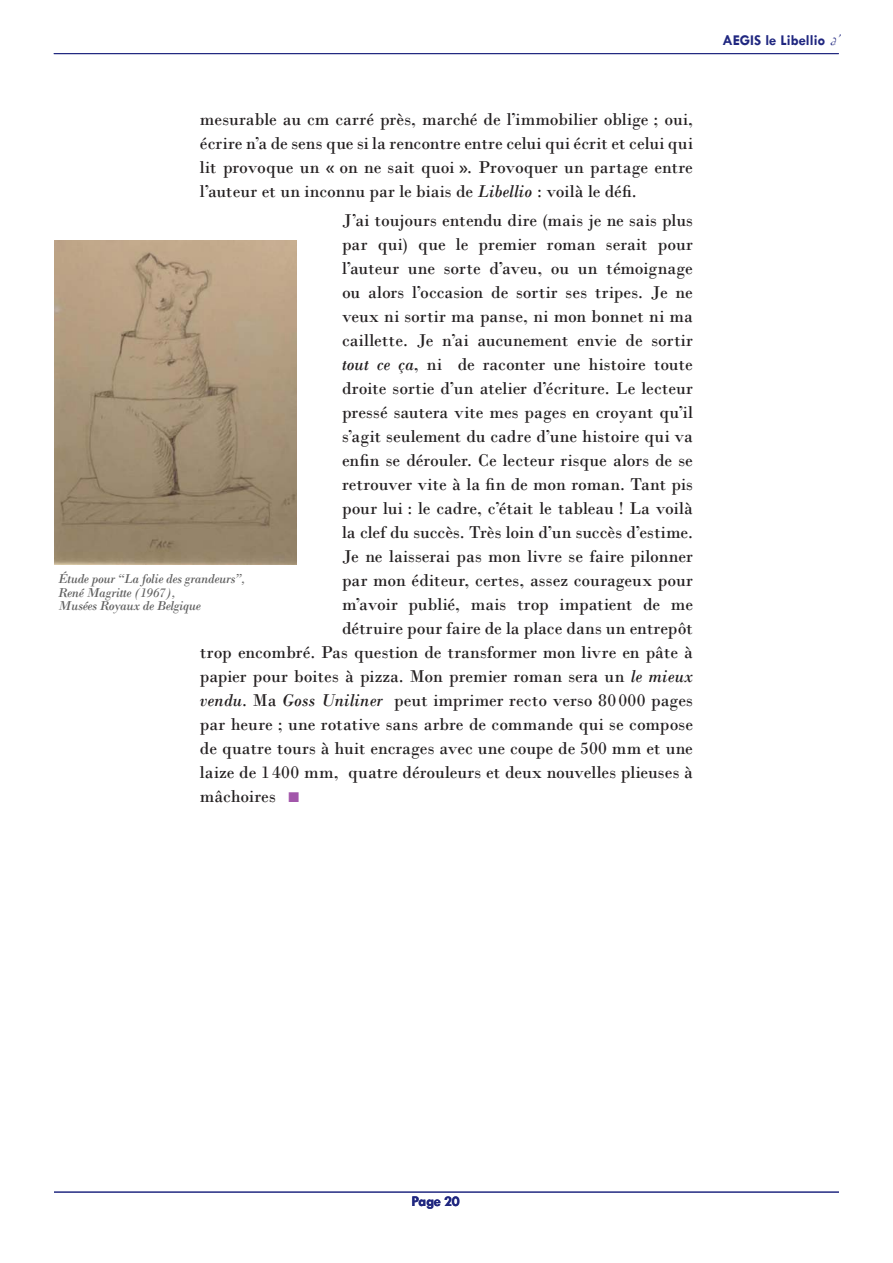
<style>
.page{position:relative;width:893px;height:1263px;background:#fff}
.page>*{position:absolute;margin:0;border:0;box-sizing:border-box;transform-origin:0 0}
.Article_-_Texte{font:18px/24px "Bodoni";color:#231f20;text-align:justify}
.t1{font:700 15px "Tw Cen";color:#202780}
.Article_-_Légendes_p{font:italic 13.5px/13.5px "Bodoni";letter-spacing:-.025em;color:#5f5f5f}
.s1{font-style:italic}
.s2{font-family:"French Script";font-weight:400;font-style:italic;font-size:16.5px}
</style>
<div class="page">
<hr style="left:54px;top:1192px;width:785px;height:1px;background:#202780">
<hr style="left:54px;top:53px;width:785px;height:1px;background:#202780">
<img style="left:54px;top:241px;width:243px;height:323px">
<p class="Article_-_Texte" style="left:200px;top:107px;width:494px">mesurable au cm carré près, marché de l’immobilier oblige ; oui, écrire n’a de sens que si la rencontre entre celui qui écrit et celui qui lit provoque un « on ne sait quoi ». Provoquer un partage entre l’auteur et un inconnu par le biais de <span class="s1">Libellio</span> : voilà le défi.</p>
<p class="Article_-_Texte" style="left:342px;top:208px;width:352px">J’ai toujours entendu dire (mais je ne sais plus</p>
<p class="Article_-_Texte" style="left:342px;top:232px;width:352px">par qui) que le premier roman serait pour</p>
<p class="Article_-_Texte" style="left:342px;top:256px;width:352px">l’auteur une sorte d’aveu, ou un témoignage</p>
<p class="Article_-_Texte" style="left:342px;top:280px;width:352px">ou alors l’occasion de sortir ses tripes. Je ne</p>
<p class="Article_-_Texte" style="left:342px;top:304px;width:352px">veux ni sortir ma panse, ni mon bonnet ni ma</p>
<p class="Article_-_Texte" style="left:342px;top:328px;width:352px">caillette. Je n’ai aucunement envie de sortir</p>
<p class="Article_-_Texte" style="left:342px;top:352px;width:352px"><span class="s1">tout ce ça</span>, ni de raconter une histoire toute</p>
<p class="Article_-_Texte" style="left:342px;top:376px;width:352px">droite sortie d’un atelier d’écriture. Le lecteur</p>
<p class="Article_-_Texte" style="left:342px;top:400px;width:352px">pressé sautera vite mes pages en croyant qu’il</p>
<p class="Article_-_Texte" style="left:342px;top:424px;width:352px">s’agit seulement du cadre d’une histoire qui va</p>
<p class="Article_-_Texte" style="left:342px;top:448px;width:352px">enfin se dérouler. Ce lecteur risque alors de se</p>
<p class="Article_-_Texte" style="left:342px;top:472px;width:352px">retrouver vite à la fin de mon roman. Tant pis</p>
<p class="Article_-_Texte" style="left:342px;top:496px;width:352px">pour lui : le cadre, c’était le tableau ! La voilà</p>
<p class="Article_-_Texte" style="left:342px;top:520px;width:352px">la clef du succès. Très loin d’un succès d’estime.</p>
<p class="Article_-_Texte" style="left:342px;top:544px;width:352px">Je ne laisserai pas mon livre se faire pilonner</p>
<p class="Article_-_Texte" style="left:342px;top:568px;width:352px">par mon éditeur, certes, assez courageux pour</p>
<p class="Article_-_Texte" style="left:342px;top:592px;width:352px">m’avoir publié, mais trop impatient de me</p>
<p class="Article_-_Texte" style="left:342px;top:616px;width:352px">détruire pour faire de la place dans un entrepôt</p>
<p class="Article_-_Texte" style="left:200px;top:640px;width:495px">trop encombré. Pas question de transformer mon livre en pâte à</p>
<p class="Article_-_Texte" style="left:200px;top:664px;width:494px">papier pour boites à pizza. Mon premier roman sera un <span class="s1">le mieux</span></p>
<p class="Article_-_Texte" style="left:200px;top:688px;width:494px"><span class="s1">vendu</span>. Ma <span class="s1">Goss Uniliner</span> peut imprimer recto verso 80 000 pages</p>
<p class="Article_-_Texte" style="left:200px;top:712px;width:495px">par heure ; une rotative sans arbre de commande qui se compose</p>
<p class="Article_-_Texte" style="left:200px;top:736px;width:494px">de quatre tours à huit encrages avec une coupe de 500 mm et une</p>
<p class="Article_-_Texte" style="left:200px;top:760px;width:494px">laize de 1 400 mm, quatre dérouleurs et deux nouvelles plieuses à</p>
<p class="Article_-_Texte" style="left:200px;top:784px;width:77px">mâchoires</p>
<p class="Article_-_Légendes_p" style="left:58px;top:572px;width:188px">Étude pour “La folie des grandeurs”,<br>René Magritte (1967),<br>Musées Royaux de Belgique</p>
<p class="t1" style="left:722px;top:31px;width:124px">AEGIS le Libellio <span class="s2">d’</span></p>
<p class="t1" style="left:412px;top:1192px;width:50px">Page 20</p>
</div>
